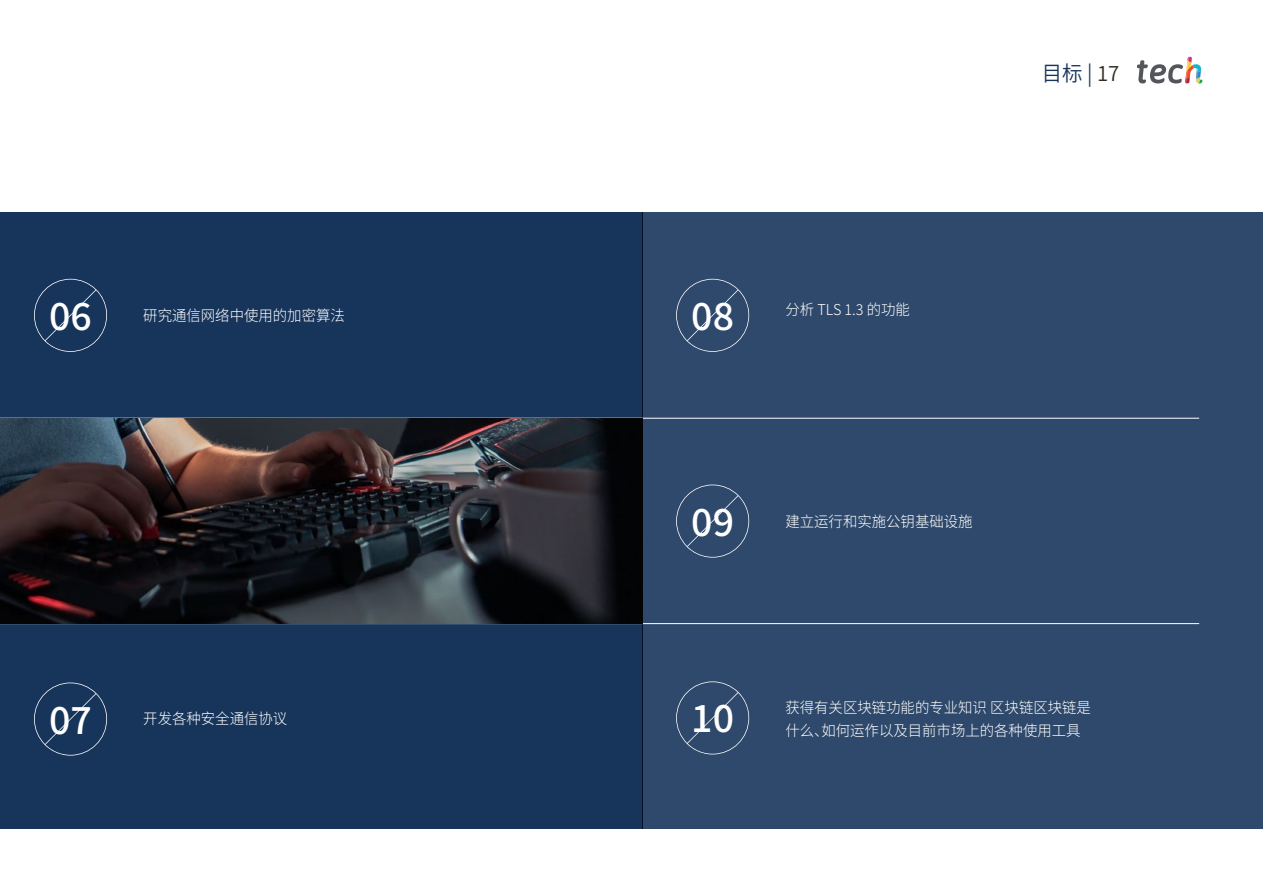
<style>
.page{position:relative;width:1263px;height:893px;background:#fff}
.page>*{position:absolute;margin:0;border:0;box-sizing:border-box;transform-origin:0 0}
.t1{font:500 37.5px "Source Han Sans CN";color:#fff}
.t2{font:21px "Source Han Sans CN";color:#1a355c}
.t3{font:300 15px "Source Han Sans CN";color:#fff;scale:.96 1}
.s1{color:#312e20}
</style>
<div class="page">
<svg style="left:1137px;top:57px;width:65px;height:27px"></svg>
<div style="left:0;top:213px;width:642px;height:616px;background:#17355b"></div>
<div style="left:642px;top:213px;width:621px;height:616px;background:#2e496b"></div>
<svg style="left:34px;top:279px;width:73px;height:73px"></svg>
<svg style="left:34px;top:682px;width:73px;height:74px"></svg>
<svg style="left:676px;top:279px;width:73px;height:73px"></svg>
<svg style="left:676px;top:485px;width:73px;height:73px"></svg>
<svg style="left:676px;top:681px;width:73px;height:73px"></svg>
<hr style="left:0;top:418px;width:1199px;height:1px;background:#fff">
<hr style="left:0;top:623px;width:1199px;height:1px;background:#fff">
<img style="left:0;top:418px;width:642px;height:205px">
<h1 class="t1" style="left:49px;top:295px;width:44px">06</h1>
<p class="t3" style="left:143px;top:307px;width:211px">研究通信网络中使用的加密算法</p>
<h1 class="t1" style="left:49px;top:699px;width:44px">07</h1>
<p class="t3" style="left:143px;top:710px;width:151px">开发各种安全通信协议</p>
<h2 class="t2" style="left:1042px;top:61px;width:79px">目标 | <span class="s1">17</span></h2>
<h1 class="t1" style="left:691px;top:295px;width:44px">08</h1>
<p class="t3" style="left:785px;top:301px;width:131px">分析 TLS 1.3 的功能</p>
<h1 class="t1" style="left:691px;top:501px;width:44px">09</h1>
<p class="t3" style="left:785px;top:513px;width:196px">建立运行和实施公钥基础设施</p>
<h1 class="t1" style="left:691px;top:697px;width:44px">10</h1>
<p class="t3" style="left:785px;top:699px;width:320px">获得有关区块链功能的专业知识 区块链区块链是</p>
<p class="t3" style="left:785px;top:722px;width:309px">什么、如何运作以及目前市场上的各种使用工具</p>
</div>
